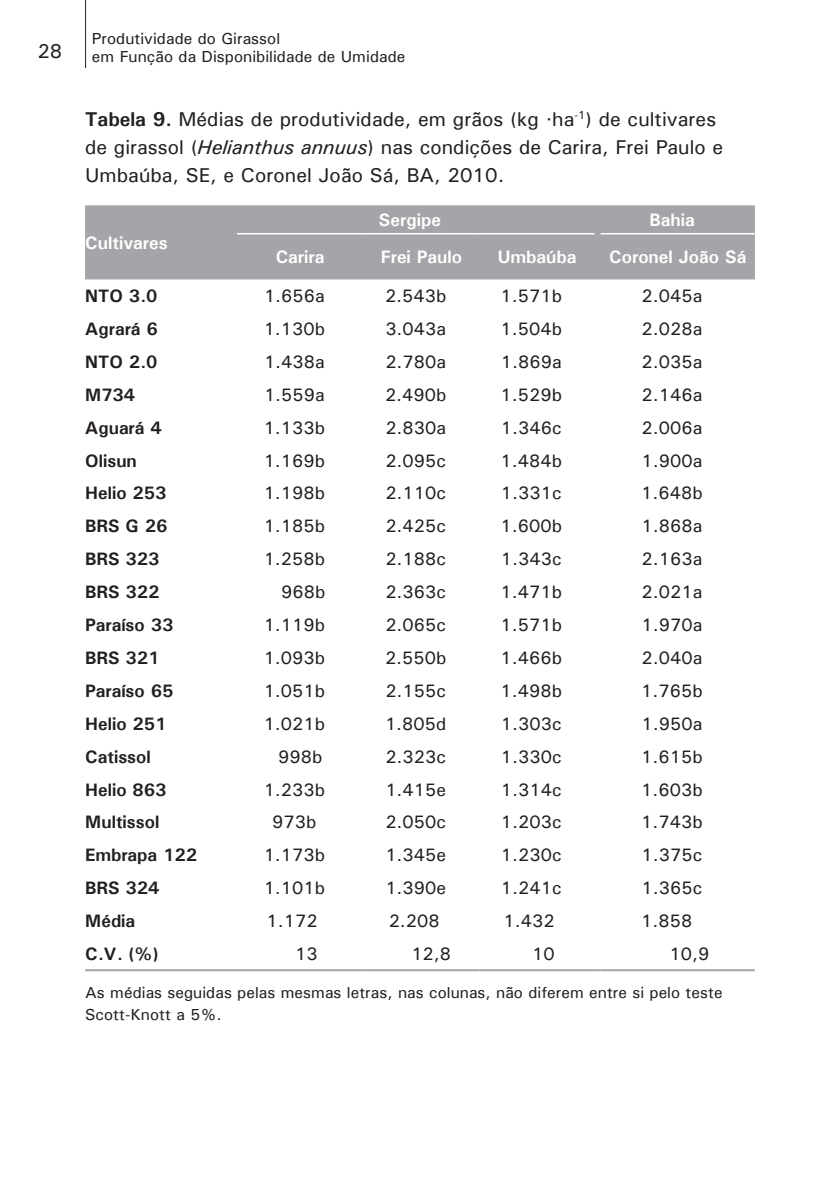
<style>
.page{position:relative;width:840px;height:1191px;background:#fff}
.page>*{position:absolute;margin:0;border:0;box-sizing:border-box;transform-origin:0 0}
.t1{font:500 20px/28px "Univers";color:#231f20}
.t2{font:500 18px "Univers";color:#231f20}
.t3{font:700 18px "Univers";color:#231f20}
.t4{font:700 18px "Univers";color:#fff}
.t5{font:500 16px/18px "Univers";color:#231f20}
.s1{font-weight:700}
.s2{font-style:italic}
</style>
<div class="page">
<hr style="left:85px;top:0;width:1px;height:68px;background:#231f20">
<div style="left:85px;top:205px;width:669px;height:74px;background:#a3a5a8"></div>
<hr style="left:85px;top:969px;width:152px;height:2px;background:#a3a5a8">
<hr style="left:237px;top:969px;width:126px;height:2px;background:#a3a5a8">
<hr style="left:363px;top:969px;width:116px;height:2px;background:#a3a5a8">
<hr style="left:479px;top:969px;width:115px;height:2px;background:#a3a5a8">
<svg style="left:594px;top:969px;width:6px;height:2px"></svg>
<hr style="left:600px;top:969px;width:154px;height:2px;background:#a3a5a8">
<hr style="left:237px;top:233px;width:126px;height:1px;background:#fff">
<hr style="left:363px;top:233px;width:116px;height:1px;background:#fff">
<hr style="left:479px;top:233px;width:115px;height:1px;background:#fff">
<hr style="left:600px;top:233px;width:154px;height:1px;background:#fff">
<p class="t1" style="left:37px;top:37px;width:27px">28</p>
<p class="t5" style="left:92px;top:29px;width:315px">Produtividade do Girassol<br>em Função da Disponibilidade de Umidade</p>
<p class="t1" style="left:85px;top:104px;width:639px"><span class="s1">Tabela 9.</span> Médias de produtividade, em grãos (kg ·ha<sup>-1</sup>) de cultivares de girassol (<span class="s2">Helianthus annuus</span>) nas condições de Carira, Frei Paulo e<br>Umbaúba, SE, e Coronel João Sá, BA, 2010.</p>
<p class="t4" style="left:85px;top:231px;width:84px">Cultivares</p>
<p class="t4" style="left:379px;top:208px;width:64px">Sergipe</p>
<p class="t4" style="left:649px;top:208px;width:47px">Bahia</p>
<p class="t4" style="left:275px;top:245px;width:50px">Carira</p>
<p class="t4" style="left:380px;top:245px;width:83px">Frei Paulo</p>
<p class="t4" style="left:497px;top:245px;width:80px">Umbaúba</p>
<p class="t4" style="left:608px;top:245px;width:139px">Coronel João Sá</p>
<p class="t3" style="left:85px;top:285px;width:74px">NTO 3.0</p>
<p class="t2" style="left:264px;top:285px;width:62px">1.656a</p>
<p class="t2" style="left:385px;top:285px;width:63px">2.543b</p>
<p class="t2" style="left:500px;top:285px;width:63px">1.571b</p>
<p class="t2" style="left:641px;top:285px;width:62px">2.045a</p>
<p class="t3" style="left:85px;top:317px;width:74px">Agrará 6</p>
<p class="t2" style="left:263px;top:317px;width:63px">1.130b</p>
<p class="t2" style="left:385px;top:317px;width:62px">3.043a</p>
<p class="t2" style="left:500px;top:317px;width:63px">1.504b</p>
<p class="t2" style="left:641px;top:317px;width:62px">2.028a</p>
<p class="t3" style="left:85px;top:350px;width:74px">NTO 2.0</p>
<p class="t2" style="left:264px;top:350px;width:62px">1.438a</p>
<p class="t2" style="left:385px;top:350px;width:62px">2.780a</p>
<p class="t2" style="left:500px;top:350px;width:62px">1.869a</p>
<p class="t2" style="left:641px;top:350px;width:62px">2.035a</p>
<p class="t3" style="left:85px;top:383px;width:52px">M734</p>
<p class="t2" style="left:264px;top:383px;width:62px">1.559a</p>
<p class="t2" style="left:385px;top:383px;width:63px">2.490b</p>
<p class="t2" style="left:500px;top:383px;width:63px">1.529b</p>
<p class="t2" style="left:641px;top:383px;width:62px">2.146a</p>
<p class="t3" style="left:85px;top:416px;width:78px">Aguará 4</p>
<p class="t2" style="left:263px;top:416px;width:63px">1.133b</p>
<p class="t2" style="left:385px;top:416px;width:62px">2.830a</p>
<p class="t2" style="left:500px;top:416px;width:62px">1.346c</p>
<p class="t2" style="left:641px;top:416px;width:62px">2.006a</p>
<p class="t3" style="left:85px;top:449px;width:53px">Olisun</p>
<p class="t2" style="left:263px;top:449px;width:63px">1.169b</p>
<p class="t2" style="left:385px;top:449px;width:62px">2.095c</p>
<p class="t2" style="left:500px;top:449px;width:63px">1.484b</p>
<p class="t2" style="left:641px;top:449px;width:62px">1.900a</p>
<p class="t3" style="left:85px;top:482px;width:83px">Helio 253</p>
<p class="t2" style="left:263px;top:482px;width:63px">1.198b</p>
<p class="t2" style="left:385px;top:482px;width:62px">2.110c</p>
<p class="t2" style="left:500px;top:482px;width:62px">1.331c</p>
<p class="t2" style="left:641px;top:482px;width:63px">1.648b</p>
<p class="t3" style="left:85px;top:515px;width:84px">BRS G 26</p>
<p class="t2" style="left:263px;top:515px;width:63px">1.185b</p>
<p class="t2" style="left:385px;top:515px;width:62px">2.425c</p>
<p class="t2" style="left:500px;top:515px;width:63px">1.600b</p>
<p class="t2" style="left:641px;top:515px;width:62px">1.868a</p>
<p class="t3" style="left:85px;top:548px;width:76px">BRS 323</p>
<p class="t2" style="left:263px;top:548px;width:63px">1.258b</p>
<p class="t2" style="left:385px;top:548px;width:62px">2.188c</p>
<p class="t2" style="left:500px;top:548px;width:62px">1.343c</p>
<p class="t2" style="left:641px;top:548px;width:62px">2.163a</p>
<p class="t3" style="left:85px;top:581px;width:76px">BRS 322</p>
<p class="t2" style="left:281px;top:581px;width:46px">968b</p>
<p class="t2" style="left:385px;top:581px;width:62px">2.363c</p>
<p class="t2" style="left:500px;top:581px;width:63px">1.471b</p>
<p class="t2" style="left:641px;top:581px;width:62px">2.021a</p>
<p class="t3" style="left:85px;top:613px;width:90px">Paraíso 33</p>
<p class="t2" style="left:263px;top:613px;width:63px">1.119b</p>
<p class="t2" style="left:385px;top:613px;width:62px">2.065c</p>
<p class="t2" style="left:500px;top:613px;width:63px">1.571b</p>
<p class="t2" style="left:641px;top:613px;width:62px">1.970a</p>
<p class="t3" style="left:85px;top:646px;width:76px">BRS 321</p>
<p class="t2" style="left:263px;top:646px;width:63px">1.093b</p>
<p class="t2" style="left:385px;top:646px;width:63px">2.550b</p>
<p class="t2" style="left:500px;top:646px;width:63px">1.466b</p>
<p class="t2" style="left:641px;top:646px;width:62px">2.040a</p>
<p class="t3" style="left:85px;top:679px;width:90px">Paraíso 65</p>
<p class="t2" style="left:263px;top:679px;width:63px">1.051b</p>
<p class="t2" style="left:385px;top:679px;width:62px">2.155c</p>
<p class="t2" style="left:500px;top:679px;width:63px">1.498b</p>
<p class="t2" style="left:641px;top:679px;width:63px">1.765b</p>
<p class="t3" style="left:85px;top:712px;width:83px">Helio 251</p>
<p class="t2" style="left:263px;top:712px;width:63px">1.021b</p>
<p class="t2" style="left:385px;top:712px;width:63px">1.805d</p>
<p class="t2" style="left:500px;top:712px;width:62px">1.303c</p>
<p class="t2" style="left:641px;top:712px;width:62px">1.950a</p>
<p class="t3" style="left:85px;top:745px;width:67px">Catissol</p>
<p class="t2" style="left:278px;top:745px;width:46px">998b</p>
<p class="t2" style="left:385px;top:745px;width:62px">2.323c</p>
<p class="t2" style="left:500px;top:745px;width:62px">1.330c</p>
<p class="t2" style="left:641px;top:745px;width:63px">1.615b</p>
<p class="t3" style="left:85px;top:778px;width:83px">Helio 863</p>
<p class="t2" style="left:263px;top:778px;width:63px">1.233b</p>
<p class="t2" style="left:385px;top:778px;width:62px">1.415e</p>
<p class="t2" style="left:500px;top:778px;width:62px">1.314c</p>
<p class="t2" style="left:641px;top:778px;width:63px">1.603b</p>
<p class="t3" style="left:85px;top:811px;width:76px">Multissol</p>
<p class="t2" style="left:272px;top:811px;width:46px">973b</p>
<p class="t2" style="left:385px;top:811px;width:62px">2.050c</p>
<p class="t2" style="left:500px;top:811px;width:62px">1.203c</p>
<p class="t2" style="left:641px;top:811px;width:63px">1.743b</p>
<p class="t3" style="left:85px;top:844px;width:113px">Embrapa 122</p>
<p class="t2" style="left:263px;top:844px;width:63px">1.173b</p>
<p class="t2" style="left:385px;top:844px;width:62px">1.345e</p>
<p class="t2" style="left:500px;top:844px;width:62px">1.230c</p>
<p class="t2" style="left:641px;top:844px;width:62px">1.375c</p>
<p class="t3" style="left:85px;top:876px;width:76px">BRS 324</p>
<p class="t2" style="left:263px;top:876px;width:63px">1.101b</p>
<p class="t2" style="left:385px;top:876px;width:62px">1.390e</p>
<p class="t2" style="left:500px;top:876px;width:62px">1.241c</p>
<p class="t2" style="left:641px;top:876px;width:62px">1.365c</p>
<p class="t3" style="left:85px;top:909px;width:52px">Média</p>
<p class="t2" style="left:266px;top:909px;width:53px">1.172</p>
<p class="t2" style="left:388px;top:909px;width:53px">2.208</p>
<p class="t2" style="left:503px;top:909px;width:53px">1.432</p>
<p class="t2" style="left:641px;top:909px;width:53px">1.858</p>
<p class="t3" style="left:85px;top:942px;width:75px">C.V. (%)</p>
<p class="t2" style="left:295px;top:942px;width:24px">13</p>
<p class="t2" style="left:411px;top:942px;width:41px">12,8</p>
<p class="t2" style="left:532px;top:942px;width:24px">10</p>
<p class="t2" style="left:669px;top:942px;width:41px">10,9</p>
<p class="t5" style="left:85px;top:981px;width:638px;line-height:22px">As médias seguidas pelas mesmas letras, nas colunas, não diferem entre si pelo teste<br>Scott-Knott a 5%.</p>
</div>
